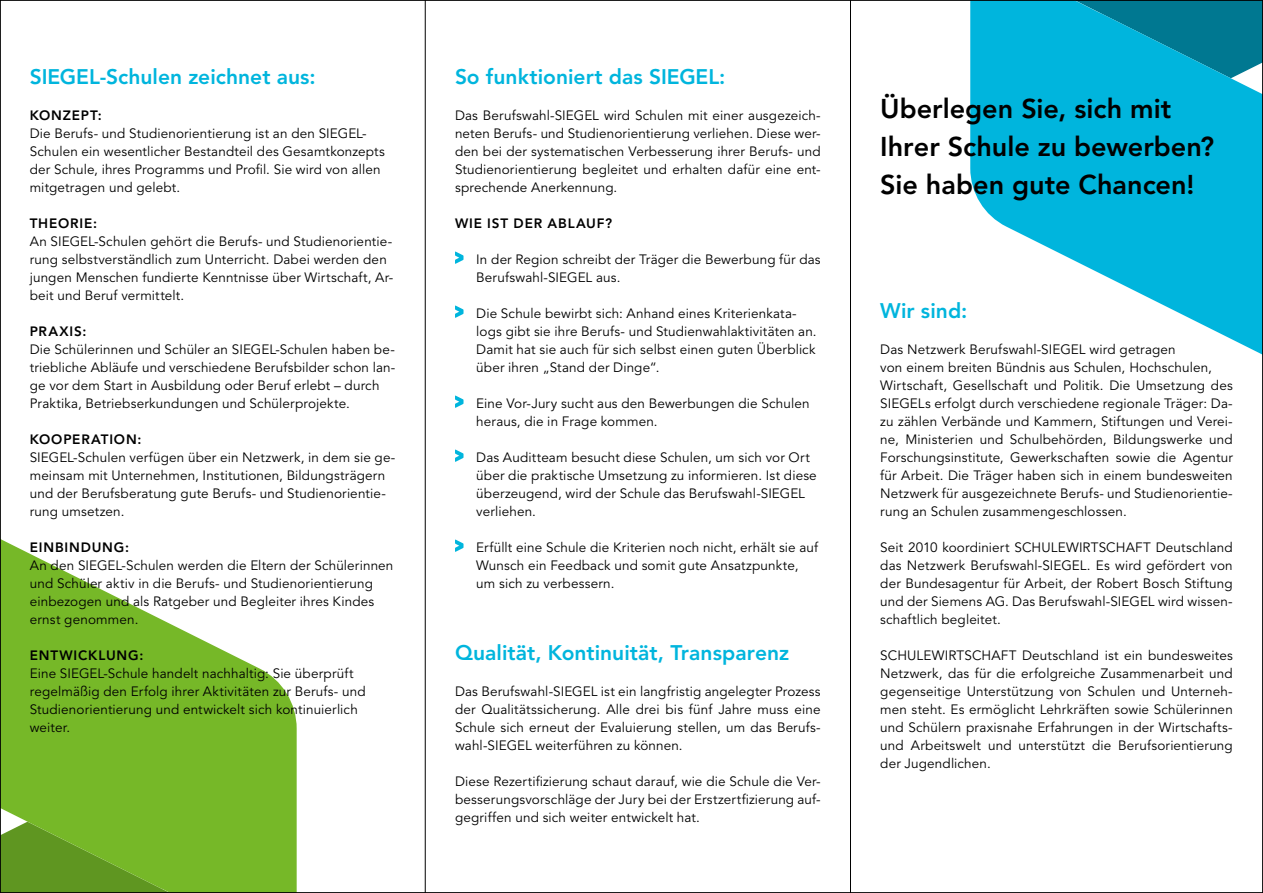
<style>
.page{position:relative;width:1263px;height:893px;background:#fff}
.page>*{position:absolute;margin:0;border:0;box-sizing:border-box;transform-origin:0 0}
.t1{font:800 27px/37.5px "Avenir LT Pro";color:#000}
.t2{font:800 21px "Avenir LT Pro";color:#00b5dd}
.t3{font:13.5px/18px "Avenir LT Pro";letter-spacing:.01em;color:#000}
.t4{font:800 13.5px "Avenir LT Pro";letter-spacing:.06em;color:#000}
</style>
<div class="page">
<svg style="left:970px;top:2px;width:291px;height:352px;fill:#00b5dd"></svg>
<svg style="left:2px;top:540px;width:295px;height:351px;fill:#76b828"></svg>
<svg style="left:455px;top:251px;width:8px;height:13px"></svg>
<svg style="left:455px;top:305px;width:8px;height:13px"></svg>
<svg style="left:455px;top:395px;width:8px;height:13px"></svg>
<svg style="left:455px;top:449px;width:8px;height:13px"></svg>
<svg style="left:455px;top:539px;width:8px;height:13px"></svg>
<hr style="left:425px;top:0;width:1px;height:893px;background:#000">
<hr style="left:850px;top:0;width:1px;height:893px;background:#000">
<h2 class="t2" style="left:30px;top:64px;width:287px">SIEGEL-Schulen zeichnet aus:</h2>
<p class="t4" style="left:30px;top:107px;width:73px">KONZEPT:</p>
<p class="t3" style="left:30px;top:124px;width:357px">Die Berufs- und Studienorientierung ist an den SIEGEL-Schulen ein wesentlicher Bestandteil des Gesamtkonzepts der Schule, ihres Programms und Profil. Sie wird von allen mitgetragen und gelebt.</p>
<p class="t4" style="left:30px;top:215px;width:69px">THEORIE:</p>
<p class="t3" style="left:30px;top:232px;width:365px">An SIEGEL-Schulen gehört die Berufs- und Studienorientie&shy;rung selbstverständlich zum Unterricht. Dabei werden den jungen Menschen fundierte Kenntnisse über Wirtschaft, Ar&shy;beit und Beruf vermittelt.</p>
<p class="t4" style="left:30px;top:323px;width:58px">PRAXIS:</p>
<p class="t3" style="left:30px;top:340px;width:367px">Die Schülerinnen und Schüler an SIEGEL-Schulen haben be&shy;triebliche Abläufe und verschiedene Berufsbilder schon lan&shy;ge vor dem Start in Ausbildung oder Beruf erlebt – durch Praktika, Betriebserkundungen und Schülerprojekte.</p>
<p class="t4" style="left:30px;top:431px;width:113px">KOOPERATION:</p>
<p class="t3" style="left:30px;top:448px;width:367px">SIEGEL-Schulen verfügen über ein Netzwerk, in dem sie ge&shy;meinsam mit Unternehmen, Institutionen, Bildungsträgern und der Berufsberatung gute Berufs- und Studienorientie&shy;rung umsetzen.</p>
<p class="t4" style="left:30px;top:539px;width:101px">EINBINDUNG:</p>
<p class="t3" style="left:30px;top:556px;width:365px">An den SIEGEL-Schulen werden die Eltern der Schülerinnen und Schüler aktiv in die Berufs- und Studienorientierung einbezogen und als Ratgeber und Begleiter ihres Kindes ernst genommen.</p>
<p class="t4" style="left:30px;top:647px;width:115px">ENTWICKLUNG:</p>
<p class="t3" style="left:30px;top:664px;width:337px">Eine SIEGEL-Schule handelt nachhaltig: Sie überprüft regelmäßig den Erfolg ihrer Aktivitäten zur Berufs- und Studienorientierung und entwickelt sich kontinuierlich weiter.</p>
<h2 class="t2" style="left:455px;top:64px;width:272px">So funktioniert das SIEGEL:</h2>
<p class="t3" style="left:455px;top:106px;width:367px;text-align:justify">Das Berufswahl-SIEGEL wird Schulen mit einer ausgezeich&shy;neten Berufs- und Studienorientierung verliehen. Diese wer&shy;den bei der systematischen Verbesserung ihrer Berufs- und Studienorientierung begleitet und erhalten dafür eine ent&shy;sprechende Anerkennung.</p>
<p class="t4" style="left:455px;top:215px;width:159px">WIE IST DER ABLAUF?</p>
<p class="t3" style="left:476px;top:250px;width:346px">In der Region schreibt der Träger die Bewerbung für das<br>Berufswahl-SIEGEL aus.</p>
<p class="t3" style="left:476px;top:304px;width:342px">Die Schule bewirbt sich: Anhand eines Kriterienkata&shy;logs gibt sie ihre Berufs- und Studienwahlaktivitäten an.<br>Damit hat sie auch für sich selbst einen guten Überblick über ihren „Stand der Dinge“.</p>
<p class="t3" style="left:476px;top:394px;width:335px">Eine Vor-Jury sucht aus den Bewerbungen die Schulen heraus, die in Frage kommen.</p>
<p class="t3" style="left:476px;top:448px;width:342px">Das Auditteam besucht diese Schulen, um sich vor Ort über die praktische Umsetzung zu informieren. Ist diese überzeugend, wird der Schule das Berufswahl-SIEGEL verliehen.</p>
<p class="t3" style="left:476px;top:538px;width:343px">Erfüllt eine Schule die Kriterien noch nicht, erhält sie auf<br>Wunsch ein Feedback und somit gute Ansatzpunkte, um sich zu verbessern.</p>
<h2 class="t2" style="left:455px;top:640px;width:336px">Qualität, Kontinuität, Transparenz</h2>
<p class="t3" style="left:455px;top:682px;width:367px;text-align:justify">Das Berufswahl-SIEGEL ist ein langfristig angelegter Prozess der Qualitätssicherung. Alle drei bis fünf Jahre muss eine Schule sich erneut der Evaluierung stellen, um das Berufs&shy;wahl-SIEGEL weiterführen zu können.</p>
<p class="t3" style="left:455px;top:772px;width:367px;text-align:justify">Diese Rezertifizierung schaut darauf, wie die Schule die Ver&shy;besserungsvorschläge der Jury bei der Erstzertfizierung auf&shy;gegriffen und sich weiter entwickelt hat.</p>
<h1 class="t1" style="left:880px;top:91px;width:336px">Überlegen Sie, sich mit<br>Ihrer Schule zu bewerben?<br>Sie haben gute Chancen!</h1>
<h2 class="t2" style="left:880px;top:298px;width:89px">Wir sind:</h2>
<p class="t3" style="left:880px;top:340px;width:354px">Das Netzwerk Berufswahl-SIEGEL wird getragen<br>von einem breiten Bündnis aus Schulen, Hochschulen, Wirtschaft, Gesellschaft und Politik. Die Umsetzung des SIEGELs erfolgt durch verschiedene regionale Träger: Da&shy;zu zählen Verbände und Kammern, Stiftungen und Verei&shy;ne, Ministerien und Schulbehörden, Bildungswerke und Forschungsinstitute, Gewerkschaften sowie die Agentur für Arbeit. Die Träger haben sich in einem bundesweiten Netzwerk für ausgezeichnete Berufs- und Studienorientie&shy;rung an Schulen zusammengeschlossen.</p>
<p class="t3" style="left:880px;top:538px;width:354px;text-align:justify">Seit 2010 koordiniert SCHULEWIRTSCHAFT Deutschland das Netzwerk Berufswahl-SIEGEL. Es wird gefördert von der Bundesagentur für Arbeit, der Robert Bosch Stiftung und der Siemens AG. Das Berufswahl-SIEGEL wird wissen&shy;schaftlich begleitet.</p>
<p class="t3" style="left:880px;top:646px;width:354px;text-align:justify">SCHULEWIRTSCHAFT Deutschland ist ein bundesweites Netzwerk, das für die erfolgreiche Zusammenarbeit und gegenseitige Unterstützung von Schulen und Unterneh&shy;men steht. Es ermöglicht Lehrkräften sowie Schülerinnen und Schülern praxisnahe Erfahrungen in der Wirtschafts&shy;und Arbeitswelt und unterstützt die Berufsorientierung der Jugendlichen.</p>
</div>
